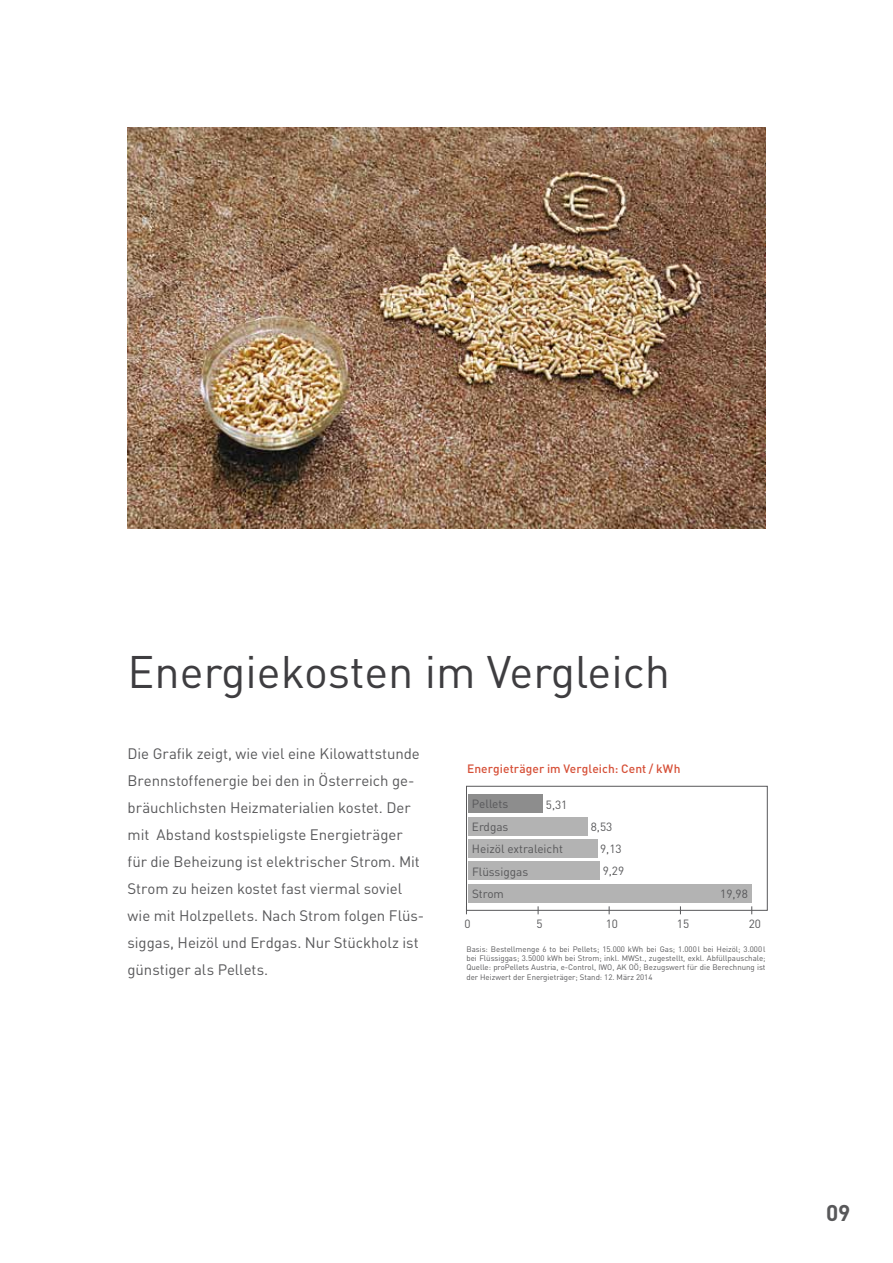
<style>
.page{position:relative;width:893px;height:1263px;background:#fff}
.page>*{position:absolute;margin:0;border:0;box-sizing:border-box;transform-origin:0 0}
.t1{font:45px "DIN";color:#3e3d40}
.t2{font:700 22.5px "DIN";color:#58585a}
.t3{font:15px/27px "DIN";letter-spacing:-.005em;color:#58585a}
.t4{font:500 12px "DIN";letter-spacing:.005em;color:#d65038}
.t5{font:11.85px/22.2px "DIN";color:#58585a}
.t6{font:7.95px/9.4px "DIN";color:#58585a;text-align:justify}
</style>
<div class="page">
<img style="left:128px;top:128px;width:637px;height:401px">
<div style="left:466px;top:786px;width:301px;height:124px;border:1px solid #58585a"></div>
<div style="left:468px;top:794px;width:75px;height:19px;background:#8d8d8d"></div>
<div style="left:468px;top:817px;width:120px;height:18px;background:#b3b3b3"></div>
<div style="left:468px;top:839px;width:130px;height:18px;background:#b3b3b3"></div>
<div style="left:468px;top:861px;width:132px;height:19px;background:#b3b3b3"></div>
<div style="left:468px;top:884px;width:284px;height:19px;background:#b3b3b3"></div>
<h1 class="t1" style="left:128px;top:644px;width:544px">Energiekosten im Vergleich</h1>
<p class="t3" style="left:128px;top:740px;width:298px">Die Grafik zeigt, wie viel eine Kilowattstunde Brennstoffenergie bei den in Österreich ge&shy;bräuchlichsten Heizmaterialien kostet. Der mit Abstand kostspieligste Energieträger für die Beheizung ist elektrischer Strom. Mit Strom zu heizen kostet fast viermal soviel wie mit Holzpellets. Nach Strom folgen Flüs&shy;siggas, Heizöl und Erdgas. Nur Stückholz ist günstiger als Pellets.</p>
<p class="t4" style="left:467px;top:761px;width:215px">Energieträger im Vergleich: Cent / kWh</p>
<p class="t5" style="left:472px;top:792px;width:38px">Pellets</p>
<p class="t5" style="left:546px;top:793px;width:23px">5,31</p>
<p class="t5" style="left:472px;top:815px;width:38px">Erdgas</p>
<p class="t5" style="left:591px;top:815px;width:23px">8,53</p>
<p class="t5" style="left:472px;top:838px;width:92px">Heizöl extraleicht</p>
<p class="t5" style="left:600px;top:837px;width:26px">9,13<br>9,29</p>
<p class="t5" style="left:472px;top:860px;width:58px">Flüssiggas<br>Strom</p>
<p class="t5" style="left:720px;top:882px;width:29px">19,98</p>
<p class="t5" style="left:465px;top:912px;width:8px">0</p>
<p class="t5" style="left:536px;top:912px;width:8px">5</p>
<p class="t5" style="left:606px;top:912px;width:14px">10</p>
<p class="t5" style="left:677px;top:912px;width:14px">15</p>
<p class="t5" style="left:749px;top:912px;width:14px">20</p>
<p class="t6" style="left:466px;top:944px;width:301px">Basis: Bestellmenge 6 to bei Pellets; 15.000 kWh bei Gas; 1.000l bei Heizöl; 3.000l bei Flüssiggas; 3.5000 kWh bei Strom; inkl. MWSt., zugestellt, exkl. Abfüllpauschale; Quelle: proPellets Austria, e-Control, IWO, AK OÖ; Bezugswert für die Berechnung ist der Heizwert der Energieträger; Stand: 12. März 2014</p>
<h2 class="t2" style="left:826px;top:1198px;width:26px">09</h2>
</div>
